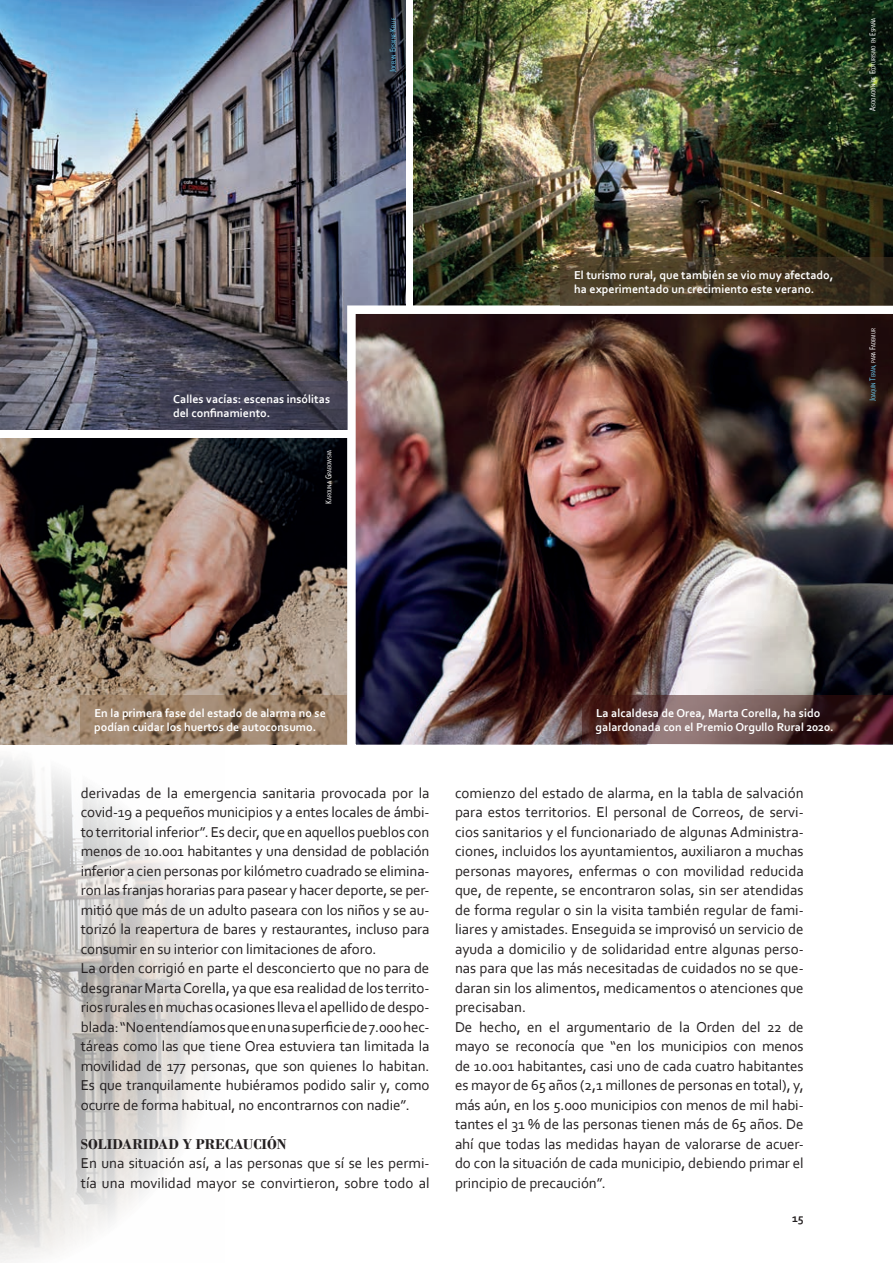
<style>
.page{position:relative;width:893px;height:1263px;background:#fff}
.page>*{position:absolute;margin:0;border:0;box-sizing:border-box;transform-origin:0 0}
.cuerpo_de_texto{font:15px/19.5px "Corbel";letter-spacing:-.005em;color:#231f20;text-align:justify}
.subtítulo{font:700 15px "Bodoni";color:#231f20}
.pie_foto{font:700 12px/13.5px "Corbel";color:#fff}
.t1{font:700 12px "Corbel";color:#231f20}
.autor_foto{font:5.25px "Turmino";letter-spacing:-.005em;color:#fff}
.autor_foto-2{font:5.25px "Turmino";letter-spacing:-.015em;color:#6bcff6}
.s1{font-size:7.5px}
.s2{color:#fff}
.s3{font-size:7.5px;color:#fff}
</style>
<div class="page">
<img style="left:0;top:756px;width:214px;height:507px">
<img style="left:414px;top:0;width:479px;height:301px">
<img style="left:0;top:0;width:405px;height:429px">
<img style="left:0;top:438px;width:343px;height:307px">
<img style="left:343px;top:301px;width:550px;height:444px">
<svg style="left:160px;top:381px;width:187px;height:48px;background:#3e3e51"></svg>
<svg style="left:560px;top:257px;width:333px;height:48px;background:#463a25"></svg>
<svg style="left:81px;top:694px;width:266px;height:49px;background:#987e67"></svg>
<svg style="left:583px;top:694px;width:310px;height:49px;background:#604242"></svg>
<p class="autor_foto-2" style="left:391px;top:72px;width:55px;rotate:-90deg"><span class="s1">J</span>ocelyn <span class="s1">E</span>rski ne<span class="s1">-K</span>ellie</p>
<p class="autor_foto" style="left:870px;top:111px;width:95px;rotate:-90deg"><span class="s1">A</span>sociaci ón de <span class="s1">E</span>coturismo en <span class="s1">E</span>spaña</p>
<p class="pie_foto" style="left:173px;top:392px;width:158px">Calles vacías: escenas insólitas del confinamiento.</p>
<p class="autor_foto" style="left:326px;top:504px;width:56px;rotate:-90deg"><span class="s1">K</span>arolina <span class="s1">G</span>rabowska</p>
<p class="pie_foto" style="left:574px;top:268px;width:261px">El turismo rural, que también se vio muy afectado, ha experimentado un crecimiento este verano.</p>
<p class="autor_foto-2" style="left:870px;top:401px;width:74px;rotate:-90deg"><span class="s1">J</span>oaquín <span class="s1">T</span>erán<span class="s1">,</span> <span class="s2">para</span> <span class="s3">F</span><span class="s2">ademur</span></p>
<p class="pie_foto" style="left:94px;top:706px;width:233px">En la primera fase del estado de alarma no se podían cuidar los huertos de autoconsumo.</p>
<p class="pie_foto" style="left:596px;top:706px;width:240px">La alcaldesa de Orea, Marta Corella, ha sido galardonada con el Premio Orgullo Rural 2020.</p>
<p class="cuerpo_de_texto" style="left:81px;top:783px;width:350px">derivadas de la emergencia sanitaria provocada por la covid-19 a pequeños municipios y a entes locales de ámbi&shy;to territorial inferior”. Es decir, que en aquellos pueblos con menos de 10.001 habitantes y una densidad de población inferior a cien personas por kilómetro cuadrado se elimina&shy;ron las franjas horarias para pasear y hacer deporte, se per&shy;mitió que más de un adulto paseara con los niños y se au&shy;torizó la reapertura de bares y restaurantes, incluso para consumir en su interior con limitaciones de aforo.</p>
<p class="cuerpo_de_texto" style="left:81px;top:958px;width:350px">La orden corrigió en parte el desconcierto que no para de desgranar Marta Corella, ya que esa realidad de los territo&shy;rios rurales en muchas ocasiones lleva el apellido de despo&shy;blada: “No entendíamos que en una superficie de 7.000 hec&shy;táreas como las que tiene Orea estuviera tan limitada la movilidad de 177 personas, que son quienes lo habitan.<br>Es que tranquilamente hubiéramos podido salir y, como ocurre de forma habitual, no encontrarnos con nadie”.</p>
<p class="subtítulo" style="left:81px;top:1135px;width:207px">SOLIDARIDAD Y PRECAUCIÓN</p>
<p class="cuerpo_de_texto" style="left:81px;top:1153px;width:350px">En una situación así, a las personas que sí se les permi&shy;tía una movilidad mayor se convirtieron, sobre todo al</p>
<p class="cuerpo_de_texto" style="left:455px;top:783px;width:350px">comienzo del estado de alarma, en la tabla de salvación para estos territorios. El personal de Correos, de servi&shy;cios sanitarios y el funcionariado de algunas Administra&shy;ciones, incluidos los ayuntamientos, auxiliaron a muchas personas mayores, enfermas o con movilidad reducida que, de repente, se encontraron solas, sin ser atendidas de forma regular o sin la visita también regular de fami&shy;liares y amistades. Enseguida se improvisó un servicio de ayuda a domicilio y de solidaridad entre algunas perso&shy;nas para que las más necesitadas de cuidados no se que&shy;daran sin los alimentos, medicamentos o atenciones que precisaban.</p>
<p class="cuerpo_de_texto" style="left:455px;top:1017px;width:350px">De hecho, en el argumentario de la Orden del 22 de mayo se reconocía que “en los municipios con menos de 10.001 habitantes, casi uno de cada cuatro habitantes es mayor de 65 años (2,1 millones de personas en total), y, más aún, en los 5.000 municipios con menos de mil habi&shy;tantes el 31 % de las personas tienen más de 65 años. De ahí que todas las medidas hayan de valorarse de acuer&shy;do con la situación de cada municipio, debiendo primar el principio de precaución”.</p>
<p class="t1" style="left:792px;top:1211px;width:13px">15</p>
</div>
